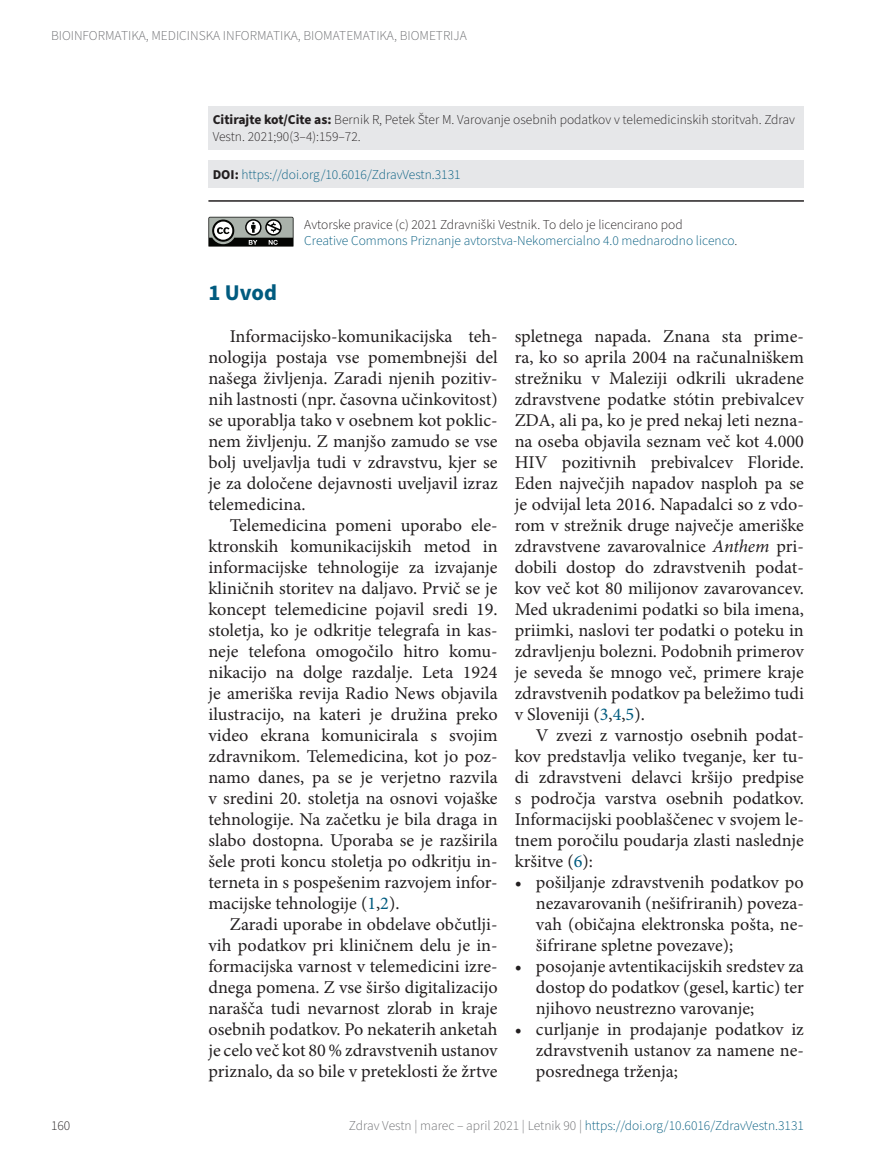
<style>
.page{position:relative;width:872px;height:1166px;background:#fff}
.page>*{position:absolute;margin:0;border:0;box-sizing:border-box;transform-origin:0 0}
.t1{font:700 22.5px "Source Sans Pro";color:#005b7f}
.t2{font:18px/21px "Minion Pro";color:#231f20;text-align:justify}
.t3{font:300 13.5px/16.2px "Source Sans Pro";color:#005b7f}
.t4{font:300 13.5px/16.2px "Source Sans Pro";color:#231f20}
.t5{font:300 13.5px "Source Sans Pro";color:#6c6d70}
.s1{font-weight:700}
.s2{font-weight:700;color:#231f20}
.s3{color:#231f20}
.s4{color:#005b7f}
.s5{font-style:italic}
.s6{color:#6c6d70}
</style>
<div class="page">
<div style="left:208px;top:106px;width:596px;height:44px;background:#e6e7e9"></div>
<div style="left:208px;top:160px;width:596px;height:28px;background:#e6e7e9"></div>
<hr style="left:208px;top:200px;width:596px;height:2px;background:#231f20">
<svg style="left:208px;top:217px;width:86px;height:30px;background:#767976"></svg>
<p class="t5" style="left:51px;top:26px;width:417px">BIOINFORMATIKA, MEDICINSKA INFORMATIKA, BIOMATEMATIKA, BIOMETRIJA</p>
<p class="t4" style="left:213px;top:112px;width:584px"><span class="s1">Citirajte kot/Cite as:</span> Bernik R, Petek Šter M. Varovanje osebnih podatkov v telemedicinskih storitvah. Zdrav<br>Vestn. 2021;90(3–4):159–72.</p>
<p class="t3" style="left:213px;top:166px;width:249px"><span class="s2">DOI:</span> https://doi.org/10.6016/ZdravVestn.3131</p>
<p class="t3" style="left:304px;top:217px;width:435px"><span class="s3">Avtorske pravice (c) 2021 Zdravniški Vestnik. To delo je licencirano pod<br></span>Creative Commons Priznanje avtorstva-Nekomercialno 4.0 mednarodno licenco<span class="s3">.</span></p>
<p class="t4" style="left:51px;top:1117px;width:21px">160</p>
<p class="t1" style="left:208px;top:277px;width:70px">1 Uvod</p>
<p class="t2" style="left:208px;top:325px;width:291px;text-indent:21px">Informacijsko-komunikacijska teh&shy;nologija postaja vse pomembnejši del našega življenja. Zaradi njenih pozitiv&shy;nih lastnosti (npr. časovna učinkovitost) se uporablja tako v osebnem kot poklic&shy;nem življenju. Z manjšo zamudo se vse bolj uveljavlja tudi v zdravstvu, kjer se je za določene dejavnosti uveljavil izraz telemedicina.</p>
<p class="t2" style="left:208px;top:514px;width:291px;text-indent:21px">Telemedicina pomeni uporabo ele&shy;ktronskih komunikacijskih metod in informacijske tehnologije za izvajanje kliničnih storitev na daljavo. Prvič se je koncept telemedicine pojavil sredi 19. stoletja, ko je odkritje telegrafa in kas&shy;neje telefona omogočilo hitro komu&shy;nikacijo na dolge razdalje. Leta 1924 je ameriška revija Radio News objavila ilustracijo, na kateri je družina preko video ekrana komunicirala s svojim zdravnikom. Telemedicina, kot jo poz&shy;namo danes, pa se je verjetno razvila v sredini 20. stoletja na osnovi vojaške tehnologije. Na začetku je bila draga in slabo dostopna. Uporaba se je razširila šele proti koncu stoletja po odkritju in&shy;terneta in s pospešenim razvojem infor&shy;macijske tehnologije (<span class="s4">1</span>,<span class="s4">2</span>).</p>
<p class="t2" style="left:208px;top:913px;width:291px;text-indent:21px">Zaradi uporabe in obdelave občutlji&shy;vih podatkov pri kliničnem delu je in&shy;formacijska varnost v telemedicini izre&shy;dnega pomena. Z vse širšo digitalizacijo narašča tudi nevarnost zlorab in kraje osebnih podatkov. Po nekaterih anketah je celo več kot 80 % zdravstvenih ustanov priznalo, da so bile v preteklosti že žrtve</p>
<p class="t2" style="left:514px;top:325px;width:291px">spletnega napada. Znana sta prime&shy;ra, ko so aprila 2004 na računalniškem strežniku v Maleziji odkrili ukradene zdravstvene podatke stótin prebivalcev ZDA, ali pa, ko je pred nekaj leti nezna&shy;na oseba objavila seznam več kot 4.000<br>HIV pozitivnih prebivalcev Floride.<br>Eden največjih napadov nasploh pa se je odvijal leta 2016. Napadalci so z vdo&shy;rom v strežnik druge največje ameriške zdravstvene zavarovalnice <span class="s5">Anthem</span> pri&shy;dobili dostop do zdravstvenih podat&shy;kov več kot 80 milijonov zavarovancev.<br>Med ukradenimi podatki so bila imena, priimki, naslovi ter podatki o poteku in zdravljenju bolezni. Podobnih primerov je seveda še mnogo več, primere kraje zdravstvenih podatkov pa beležimo tudi v Sloveniji (<span class="s4">3</span>,<span class="s4">4</span>,<span class="s4">5</span>).</p>
<p class="t2" style="left:514px;top:724px;width:291px;text-indent:21px">V zvezi z varnostjo osebnih podat&shy;kov predstavlja veliko tveganje, ker tu&shy;di zdravstveni delavci kršijo predpise s področja varstva osebnih podatkov.<br>Informacijski pooblaščenec v svojem le&shy;tnem poročilu poudarja zlasti naslednje kršitve (<span class="s4">6</span>):</p>
<p class="t2" style="left:536px;top:871px;width:269px;text-indent:-21px">• pošiljanje zdravstvenih podatkov po nezavarovanih (nešifriranih) poveza&shy;vah (običajna elektronska pošta, ne&shy;šifrirane spletne povezave);</p>
<p class="t2" style="left:536px;top:955px;width:269px;text-indent:-21px">• posojanje avtentikacijskih sredstev za dostop do podatkov (gesel, kartic) ter njihovo neustrezno varovanje;</p>
<p class="t2" style="left:536px;top:1018px;width:269px;text-indent:-21px">• curljanje in prodajanje podatkov iz zdravstvenih ustanov za namene ne&shy;posrednega trženja;</p>
<p class="t3" style="left:349px;top:1117px;width:456px"><span class="s6">Zdrav Vestn | marec – april 2021 | Letnik 90 |</span> https://doi.org/10.6016/ZdravVestn.3131</p>
</div>
